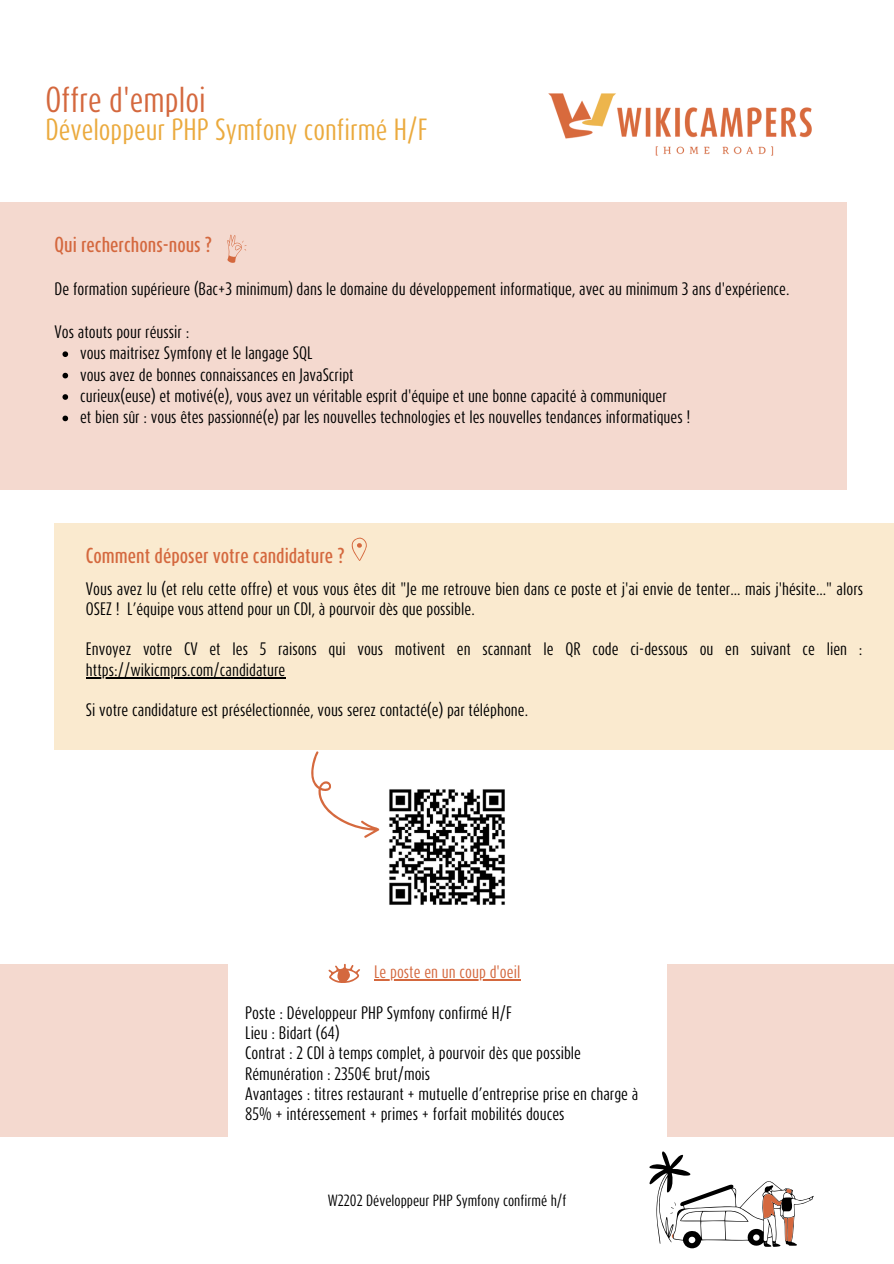
<style>
.page{position:relative;width:894px;height:1264px;background:#fff}
.page>*{position:absolute;margin:0;border:0;box-sizing:border-box;transform-origin:0 0}
.t1{font:30px "Dax Compact Pro";color:#d4683e}
.t2{font:25.5px "Dax Compact Pro";color:#ebaa3e}
.t3{font:500 18px "Dax Compact Pro";color:#d4683e}
.t4{font:15px/20.2px "Dax Compact Pro";color:#000}
.t5{font:15px "Dax Compact Pro";color:#d4683e}
.t6{font:13.5px "Dax Compact Pro";color:#000}
</style>
<div class="page">
<img style="left:548px;top:93px;width:264px;height:63px">
<div style="left:0;top:203px;width:846px;height:287px;background:#f4d9cf"></div>
<svg style="left:62px;top:351px;width:6px;height:6px"></svg>
<svg style="left:62px;top:373px;width:6px;height:5px"></svg>
<svg style="left:62px;top:394px;width:6px;height:6px"></svg>
<svg style="left:62px;top:415px;width:6px;height:6px"></svg>
<div style="left:55px;top:523px;width:838px;height:227px;background:#faeacf"></div>
<hr style="left:86px;top:677px;width:199px;height:1px;background:#000">
<div style="left:0;top:963px;width:227px;height:173px;background:#f4d9cf"></div>
<hr style="left:374px;top:979px;width:146px;height:1px;background:#d4683e">
<svg style="left:351px;top:537px;width:16px;height:24px"></svg>
<svg style="left:328px;top:964px;width:32px;height:19px"></svg>
<svg style="left:311px;top:751px;width:68px;height:87px"></svg>
<div style="left:667px;top:963px;width:226px;height:173px;background:#f4d9cf"></div>
<svg style="left:227px;top:235px;width:19px;height:28px"></svg>
<svg style="left:649px;top:1151px;width:164px;height:97px"></svg>
<img style="left:389px;top:789px;width:116px;height:116px">
<p class="t1" style="left:45px;top:79px;width:162px">Offre d'emploi</p>
<p class="t2" style="left:45px;top:113px;width:384px">Développeur PHP Symfony confirmé H/F</p>
<p class="t3" style="left:55px;top:233px;width:159px">Qui recherchons-nous ?</p>
<p class="t4" style="left:55px;top:278px;width:736px">De formation supérieure (Bac+3 minimum) dans le domaine du développement informatique, avec au minimum 3 ans d'expérience.</p>
<p class="t4" style="left:55px;top:321px;width:136px">Vos atouts pour réussir :</p>
<p class="t4" style="left:80px;top:343px;width:234px">vous maitrisez Symfony et le langage SQL</p>
<p class="t4" style="left:80px;top:364px;width:275px">vous avez de bonnes connaissances en JavaScript</p>
<p class="t4" style="left:80px;top:385px;width:588px">curieux(euse) et motivé(e), vous avez un véritable esprit d'équipe et une bonne capacité à communiquer</p>
<p class="t4" style="left:80px;top:407px;width:611px">et bien sûr : vous êtes passionné(e) par les nouvelles technologies et les nouvelles tendances informatiques !</p>
<p class="t3" style="left:86px;top:543px;width:260px">Comment déposer votre candidature ?</p>
<p class="t4" style="left:86px;top:578px;width:778px">Vous avez lu (et relu cette offre) et vous vous êtes dit "Je me retrouve bien dans ce poste et j'ai envie de tenter... mais j'hésite..." alors<br>OSEZ ! L’équipe vous attend pour un CDI, à pourvoir dès que possible.</p>
<p class="t4" style="left:86px;top:639px;width:778px">Envoyez votre CV et les 5 raisons qui vous motivent en scannant le QR code ci-dessous ou en suivant ce lien : https://wikicmprs.com/candidature</p>
<p class="t4" style="left:86px;top:700px;width:443px">Si votre candidature est présélectionnée, vous serez contacté(e) par téléphone.</p>
<p class="t5" style="left:374px;top:962px;width:148px">Le poste en un coup d'oeil</p>
<p class="t4" style="left:245px;top:1002px;width:268px">Poste : Développeur PHP Symfony confirmé H/F</p>
<p class="t4" style="left:245px;top:1022px;width:96px">Lieu : Bidart (64)</p>
<p class="t4" style="left:245px;top:1042px;width:337px">Contrat : 2 CDI à temps complet, à pourvoir dès que possible</p>
<p class="t4" style="left:245px;top:1062px;width:186px">Rémunération : 2350€ brut/mois</p>
<p class="t4" style="left:245px;top:1083px;width:394px">Avantages : titres restaurant + mutuelle d’entreprise prise en charge à<br>85% + intéressement + primes + forfait mobilités douces</p>
<p class="t6" style="left:327px;top:1191px;width:240px">W2202 Développeur PHP Symfony confirmé h/f</p>
</div>
